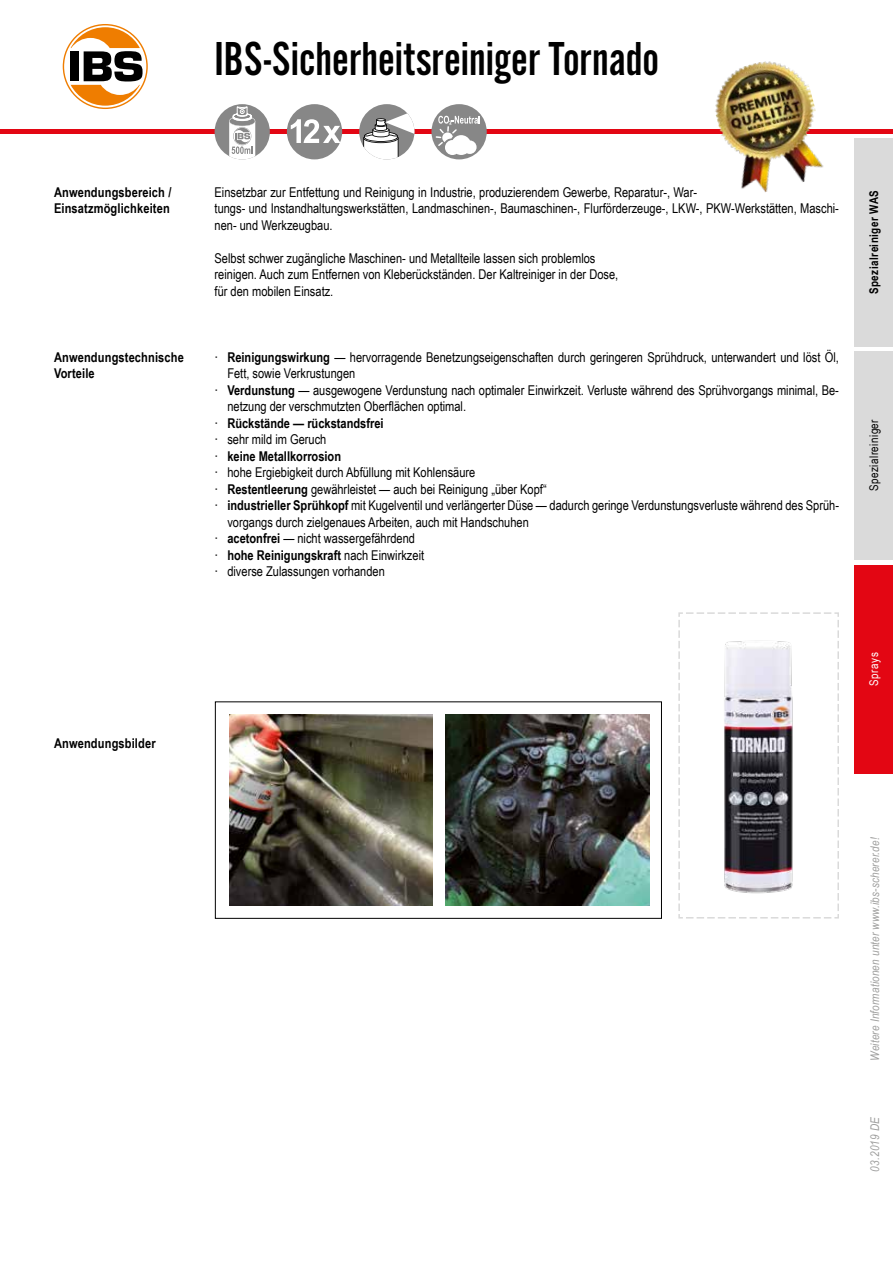
<style>
.page{position:relative;width:893px;height:1263px;background:#fff}
.page>*{position:absolute;margin:0;border:0;box-sizing:border-box;transform-origin:0 0}
.t1{font:49.5px "Alternate Got No 2 D";color:#000}
.t2{font:13.5px/16.5px "Arial Narrow";color:#000}
.t3{font:700 13.5px/16.5px "Arial Narrow";letter-spacing:.01em;color:#000}
.t4{font:italic 12px "Arial Narrow";letter-spacing:.02em;color:#9d9d9c}
.t5{font:700 12px "Arial Narrow";letter-spacing:.04em;color:#000}
.t6{font:12px "Arial Narrow";letter-spacing:.04em;color:#000}
.t7{font:12px "Arial Narrow";letter-spacing:.04em;color:#fff}
.s1{font-family:"Arial"}
.s2{font-weight:700}
.s3{font-family:"Arial";font-weight:400}
.s4{font-weight:400}
</style>
<div class="page">
<div style="left:855px;top:138px;width:38px;height:208px;background:#dadada"></div>
<div style="left:855px;top:351px;width:38px;height:208px;background:#dadada"></div>
<div style="left:855px;top:565px;width:38px;height:208px;background:#e30613"></div>
<hr style="left:0;top:130px;width:893px;height:4px;background:#e30613">
<svg style="left:63px;top:24px;width:85px;height:85px"></svg>
<div style="left:64px;top:25px;width:82px;height:83px;background:#fff;border-radius:50%"></div>
<div style="left:70px;top:51px;width:8px;height:30px;background:#000"></div>
<svg style="left:71px;top:27px;width:72px;height:79px"></svg>
<img style="left:705px;top:61px;width:128px;height:132px">
<div style="left:215px;top:104px;width:55px;height:55px;background:#878787;border-radius:50%"></div>
<svg style="left:229px;top:106px;width:26px;height:53px"></svg>
<div style="left:287px;top:104px;width:55px;height:55px;background:#878787;border-radius:50%"></div>
<svg style="left:291px;top:119px;width:50px;height:24px"></svg>
<div style="left:359px;top:104px;width:55px;height:55px;background:#878787;border-radius:50%"></div>
<svg style="left:363px;top:113px;width:51px;height:46px"></svg>
<img style="left:446px;top:714px;width:203px;height:192px">
<img style="left:230px;top:714px;width:203px;height:192px">
<svg style="left:678px;top:612px;width:161px;height:307px"></svg>
<div style="left:215px;top:702px;width:447px;height:216px;border:1px solid #000"></div>
<div style="left:431px;top:104px;width:56px;height:55px;background:#878787;border-radius:50%"></div>
<svg style="left:435px;top:116px;width:45px;height:39px"></svg>
<h1 class="t1" style="left:215px;top:32px;width:446px">IBS-Sicherheitsreiniger Tornado</h1>
<p class="t3" style="left:54px;top:183px;width:119px">Anwendungsbereich /<br>Einsatzmöglichkeiten</p>
<p class="t3" style="left:54px;top:348px;width:131px">Anwendungstechnische<br>Vorteile</p>
<p class="t3" style="left:54px;top:734px;width:103px">Anwendungsbilder</p>
<p class="t2" style="left:215px;top:183px;width:626px">Einsetzbar zur Entfettung und Reinigung in Industrie, produzierendem Gewerbe, Reparatur-, War-<br>tungs- und Instandhaltungswerkstätten, Landmaschinen-, Baumaschinen-, Flurförderzeuge-, LKW-, PKW-Werkstätten, Maschi&shy;nen- und Werkzeugbau.</p>
<p class="t2" style="left:215px;top:249px;width:405px">Selbst schwer zugängliche Maschinen- und Metallteile lassen sich problemlos reinigen. Auch zum Entfernen von Kleberückständen. Der Kaltreiniger in der Dose, für den mobilen Einsatz.</p>
<p class="t2" style="left:215px;top:348px;width:626px"><span class="s1">∙</span> <span class="s2">Reinigungswirkung</span> — hervorragende Benetzungseigenschaften durch geringeren Sprühdruck, unterwandert und löst Öl,</p>
<p class="t2" style="left:227px;top:365px;width:129px">Fett, sowie Verkrustungen</p>
<p class="t2" style="left:215px;top:381px;width:626px"><span class="s1">∙</span> <span class="s2">Verdunstung</span> — ausgewogene Verdunstung nach optimaler Einwirkzeit. Verluste während des Sprühvorgangs minimal, Be-</p>
<p class="t2" style="left:227px;top:398px;width:240px">netzung der verschmutzten Oberflächen optimal.</p>
<p class="t3" style="left:215px;top:414px;width:171px"><span class="s3">∙</span> Rückstände — rückstandsfrei</p>
<p class="t2" style="left:215px;top:431px;width:113px"><span class="s1">∙</span> sehr mild im Geruch</p>
<p class="t3" style="left:215px;top:447px;width:128px"><span class="s3">∙</span> keine Metallkorrosion</p>
<p class="t2" style="left:215px;top:464px;width:262px"><span class="s1">∙</span> hohe Ergiebigkeit durch Abfüllung mit Kohlensäure</p>
<p class="t2" style="left:215px;top:480px;width:334px"><span class="s1">∙</span> <span class="s2">Restentleerung</span> gewährleistet — auch bei Reinigung „über Kopf“</p>
<p class="t2" style="left:215px;top:497px;width:626px"><span class="s1">∙</span> <span class="s2">industrieller Sprühkopf</span> mit Kugelventil und verlängerter Düse — dadurch geringe Verdunstungsverluste während des Sprüh-</p>
<p class="t2" style="left:227px;top:513px;width:303px">vorgangs durch zielgenaues Arbeiten, auch mit Handschuhen</p>
<p class="t2" style="left:215px;top:530px;width:202px"><span class="s1">∙</span> <span class="s2">acetonfrei</span> — nicht wassergefährdend</p>
<p class="t3" style="left:215px;top:546px;width:211px"><span class="s3">∙</span> hohe Reinigungskraft <span class="s4">nach Einwirkzeit</span></p>
<p class="t2" style="left:215px;top:563px;width:172px"><span class="s1">∙</span> diverse Zulassungen vorhanden</p>
<p class="t5" style="left:865px;top:294px;width:105px;rotate:-90deg">Spezialreiniger WAS</p>
<p class="t6" style="left:865px;top:491px;width:73px;rotate:-90deg">Spezialreiniger</p>
<p class="t7" style="left:865px;top:685px;width:35px;rotate:-90deg">Sprays</p>
<p class="t4" style="left:866px;top:1061px;width:225px;rotate:-90deg">Weitere Informationen unter www.ibs-scherer.de!</p>
<p class="t4" style="left:866px;top:1171px;width:56px;rotate:-90deg">03.2019 DE</p>
</div>
